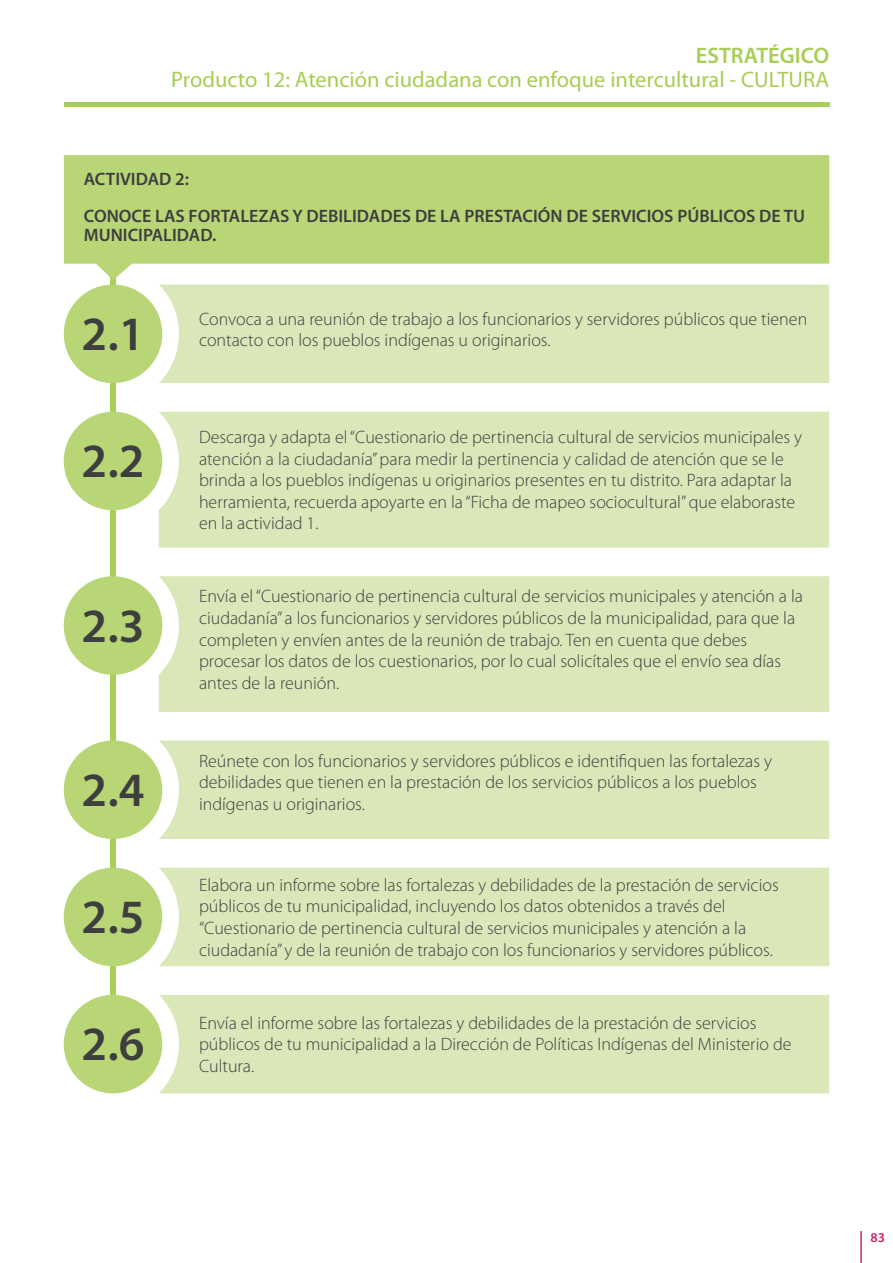
<style>
.page{position:relative;width:893px;height:1263px;background:#fff}
.page>*{position:absolute;margin:0;border:0;box-sizing:border-box;transform-origin:0 0}
.t1{font:600 48px "Myriad Pro";color:#3e3e3f}
.t2{font:22.5px "Myriad Pro";color:#a7ce55}
.t3{font:600 22.5px "Myriad Pro";color:#a7ce55}
.t4{font:300 18px/21.6px "Myriad Pro";color:#3e3e3f}
.t5{font:600 18px/37.2px "Myriad Pro";color:#3e3e3f}
.t6{font:600 13.5px "Myriad Pro";color:#c72466}
</style>
<div class="page">
<div style="left:159px;top:284px;width:670px;height:99px;background:#dae8b9"></div>
<div style="left:159px;top:412px;width:670px;height:136px;background:#dae8b9"></div>
<div style="left:159px;top:576px;width:670px;height:136px;background:#dae8b9"></div>
<div style="left:110px;top:271px;width:6px;height:745px;background:#a7ce55"></div>
<svg style="left:64px;top:155px;width:765px;height:125px;background:#c1db88"></svg>
<div style="left:64px;top:284px;width:98px;height:99px;background:#b9d677;border-radius:50%"></div>
<div style="left:64px;top:412px;width:98px;height:98px;background:#b9d677;border-radius:50%"></div>
<div style="left:64px;top:576px;width:98px;height:99px;background:#b9d677;border-radius:50%"></div>
<div style="left:159px;top:740px;width:670px;height:99px;background:#dae8b9"></div>
<div style="left:64px;top:740px;width:98px;height:99px;background:#b9d677;border-radius:50%"></div>
<div style="left:159px;top:868px;width:670px;height:98px;background:#dae8b9"></div>
<div style="left:64px;top:868px;width:98px;height:98px;background:#b9d677;border-radius:50%"></div>
<div style="left:159px;top:995px;width:670px;height:98px;background:#dae8b9"></div>
<div style="left:64px;top:995px;width:98px;height:98px;background:#b9d677;border-radius:50%"></div>
<hr style="left:64px;top:102px;width:765px;height:4px;background:#a7ce55">
<hr style="left:860px;top:1231px;width:2px;height:32px;background:#c72466">
<p class="t3" style="left:696px;top:41px;width:135px">ESTRATÉGICO</p>
<p class="t2" style="left:171px;top:65px;width:659px">Producto 12: Atención ciudadana con enfoque intercultural - CULTURA</p>
<p class="t5" style="left:84px;top:160px;width:723px">ACTIVIDAD 2:<br>CONOCE LAS FORTALEZAS Y DEBILIDADES DE LA PRESTACIÓN DE SERVICIOS PÚBLICOS DE TU</p>
<p class="t5" style="left:84px;top:216px;width:134px">MUNICIPALIDAD.</p>
<h1 class="t1" style="left:82px;top:303px;width:64px">2.1</h1>
<h1 class="t1" style="left:82px;top:430px;width:64px">2.2</h1>
<h1 class="t1" style="left:82px;top:595px;width:64px">2.3</h1>
<h1 class="t1" style="left:82px;top:759px;width:64px">2.4</h1>
<h1 class="t1" style="left:82px;top:886px;width:64px">2.5</h1>
<h1 class="t1" style="left:82px;top:1013px;width:64px">2.6</h1>
<p class="t4" style="left:199px;top:308px;width:610px">Convoca a una reunión de trabajo a los funcionarios y servidores públicos que tienen contacto con los pueblos indígenas u originarios.</p>
<p class="t4" style="left:199px;top:427px;width:605px">Descarga y adapta el “Cuestionario de pertinencia cultural de servicios municipales y atención a la ciudadanía” para medir la pertinencia y calidad de atención que se le brinda a los pueblos indígenas u originarios presentes en tu distrito. Para adaptar la herramienta, recuerda apoyarte en la “Ficha de mapeo sociocultural” que elaboraste en la actividad 1.</p>
<p class="t4" style="left:199px;top:586px;width:605px">Envía el “Cuestionario de pertinencia cultural de servicios municipales y atención a la ciudadanía” a los funcionarios y servidores públicos de la municipalidad, para que la completen y envíen antes de la reunión de trabajo. Ten en cuenta que debes procesar los datos de los cuestionarios, por lo cual solicítales que el envío sea días antes de la reunión.</p>
<p class="t4" style="left:199px;top:750px;width:574px">Reúnete con los funcionarios y servidores públicos e identifiquen las fortalezas y debilidades que tienen en la prestación de los servicios públicos a los pueblos</p>
<p class="t4" style="left:199px;top:793px;width:167px">indígenas u originarios.</p>
<p class="t4" style="left:199px;top:874px;width:581px">Elabora un informe sobre las fortalezas y debilidades de la prestación de servicios públicos de tu municipalidad, incluyendo los datos obtenidos a través del “Cuestionario de pertinencia cultural de servicios municipales y atención a la ciudadanía” y de la reunión de trabajo con los funcionarios y servidores públicos.</p>
<p class="t4" style="left:199px;top:1012px;width:594px">Envía el informe sobre las fortalezas y debilidades de la prestación de servicios públicos de tu municipalidad a la Dirección de Políticas Indígenas del Ministerio de</p>
<p class="t4" style="left:199px;top:1055px;width:57px">Cultura.</p>
<p class="t6" style="left:871px;top:1229px;width:16px">83</p>
</div>
